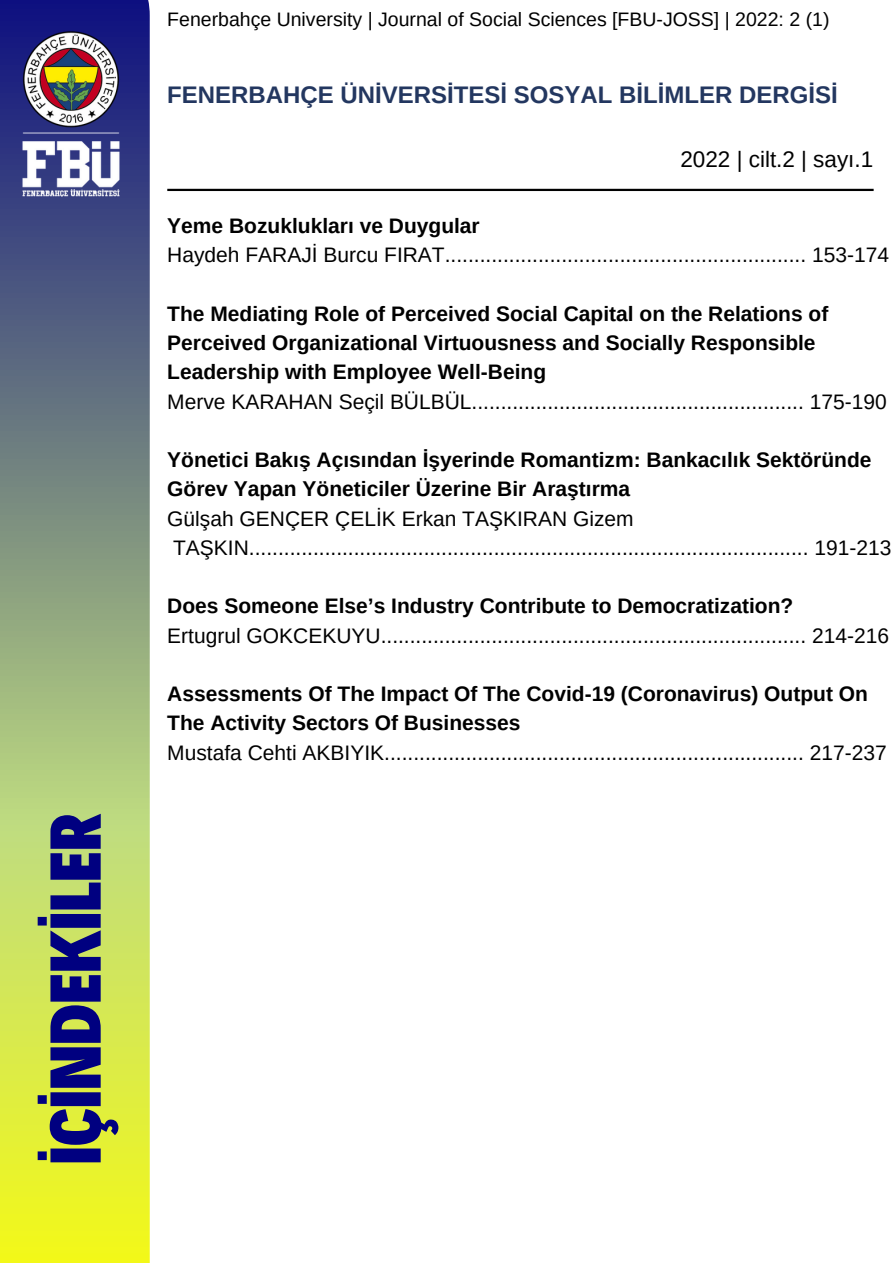
<style>
.page{position:relative;width:893px;height:1264px;background:#fff}
.page>*{position:absolute;margin:0;border:0;box-sizing:border-box;transform-origin:0 0}
.t1{font:900 72.75px "Decalotype";color:#000080}
.t2{font:700 24px "Arimo";color:#233760}
.t3{font:22.5px "Arimo";color:#000}
.t4{font:21px/29.2px "Arimo";color:#000}
.t5{font:700 21px/29.2px "Arimo";color:#000}
.t6{font:19.5px "Arimo";color:#000}
</style>
<div class="page">
<hr style="left:167px;top:189px;width:706px;height:2px;background:#000">
<svg style="left:0;top:248px;width:150px;height:1014px;background:#a6b969"></svg>
<img style="left:0;top:0;width:205px;height:248px">
<h1 class="t1" style="left:27px;top:1164px;width:353px;rotate:-90deg">İÇİNDEKİLER</h1>
<p class="t6" style="left:167px;top:9px;width:663px">Fenerbahçe University | Journal of Social Sciences [FBU-JOSS] | 2022: 2 (1)</p>
<p class="t2" style="left:167px;top:81px;width:671px">FENERBAHÇE ÜNİVERSİTESİ SOSYAL BİLİMLER DERGİSİ</p>
<p class="t3" style="left:680px;top:147px;width:194px">2022 | cilt.2 | sayı.1</p>
<p class="t5" style="left:167px;top:211px;width:314px">Yeme Bozuklukları ve Duygular</p>
<p class="t4" style="left:167px;top:240px;width:723px">Haydeh FARAJİ Burcu FIRAT.............................................................. 153-174</p>
<p class="t5" style="left:167px;top:299px;width:662px">The Mediating Role of Perceived Social Capital on the Relations of<br>Perceived Organizational Virtuousness and Socially Responsible<br>Leadership with Employee Well-Being</p>
<p class="t4" style="left:167px;top:387px;width:721px">Merve KARAHAN Seçil BÜLBÜL......................................................... 175-190</p>
<p class="t5" style="left:167px;top:445px;width:705px">Yönetici Bakış Açısından İşyerinde Romantizm: Bankacılık Sektöründe<br>Görev Yapan Yöneticiler Üzerine Bir Araştırma</p>
<p class="t4" style="left:167px;top:503px;width:725px">Gülşah GENÇER ÇELİK Erkan TAŞKIRAN Gizem<br>TAŞKIN................................................................................................ 191-213</p>
<p class="t5" style="left:167px;top:591px;width:627px">Does Someone Else’s Industry Contribute to Democratization?</p>
<p class="t4" style="left:167px;top:620px;width:723px">Ertugrul GOKCEKUYU......................................................................... 214-216</p>
<p class="t5" style="left:167px;top:679px;width:702px">Assessments Of The Impact Of The Covid-19 (Coronavirus) Output On<br>The Activity Sectors Of Businesses</p>
<p class="t4" style="left:167px;top:737px;width:721px">Mustafa Cehti AKBIYIK........................................................................ 217-237</p>
</div>
